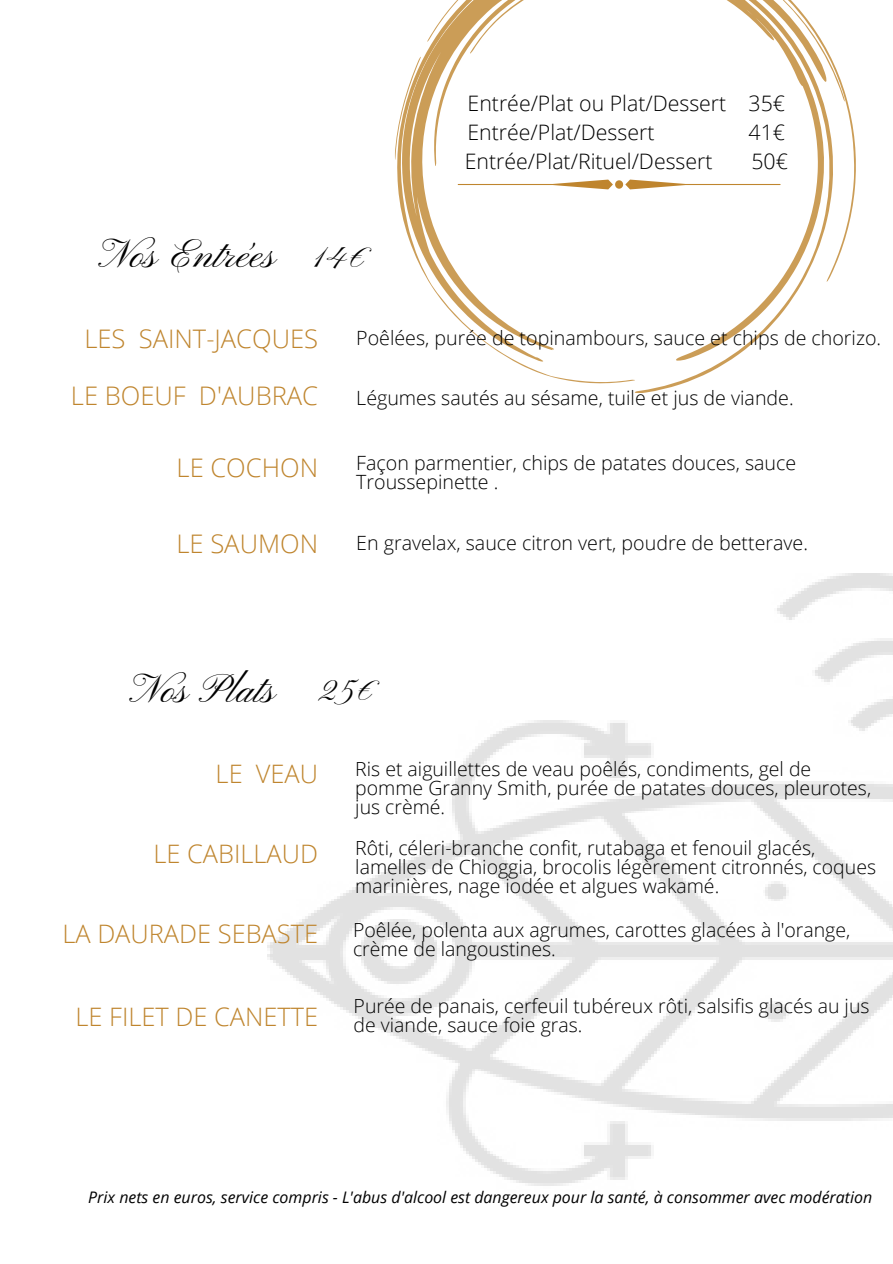
<style>
.page{position:relative;width:893px;height:1264px;background:#fff}
.page>*{position:absolute;margin:0;border:0;box-sizing:border-box;transform-origin:0 0}
.t1{font:40.8px "Pinyon Script";color:#000}
.t2{font:28.8px "Pinyon Script";color:#000}
.t3{font:300 25.5px "Open Sans";color:#bf852e}
.t4{font:300 21.3px/29.2px "Open Sans";color:#000}
.t5{font:300 19.65px/19px "Open Sans";color:#000}
.t6{font:300 19.5px/19px "Open Sans";color:#000}
.t7{font:italic 15.9px "Open Sans";color:#000}
</style>
<div class="page">
<svg style="left:719px;top:305px;width:69px;height:62px"></svg>
<svg style="left:760px;top:90px;width:96px;height:215px"></svg>
<svg style="left:727px;top:0;width:117px;height:123px"></svg>
<svg style="left:394px;top:0;width:325px;height:393px"></svg>
<svg style="left:457px;top:179px;width:323px;height:10px"></svg>
<img style="left:267px;top:573px;width:625px;height:613px">
<p class="t4" style="left:467px;top:88px;width:319px">Entrée/Plat ou Plat/Dessert 35€<br>Entrée/Plat/Dessert</p>
<p class="t4" style="left:748px;top:117px;width:38px">41€</p>
<h1 class="t1" style="left:103px;top:232px;width:175px">Nos Entrées</h1>
<h2 class="t2" style="left:312px;top:242px;width:57px">14€</h2>
<p class="t4" style="left:464px;top:146px;width:249px">Entrée/Plat/Rituel/Dessert</p>
<p class="t4" style="left:751px;top:146px;width:38px">50€</p>
<h3 class="t3" style="left:84px;top:321px;width:235px">LES SAINT-JACQUES</h3>
<p class="t5" style="left:356px;top:328px;width:526px">Poêlées, purée de topinambours, sauce et chips de chorizo.</p>
<h3 class="t3" style="left:71px;top:378px;width:249px">LE BOEUF D'AUBRAC</h3>
<p class="t5" style="left:356px;top:388px;width:439px">Légumes sautés au sésame, tuile et jus de viande.</p>
<h3 class="t3" style="left:176px;top:449px;width:143px">LE COCHON</h3>
<p class="t5" style="left:356px;top:452px;width:441px">Façon parmentier, chips de patates douces, sauce<br>Troussepinette .</p>
<h3 class="t3" style="left:176px;top:526px;width:143px">LE SAUMON</h3>
<p class="t5" style="left:356px;top:532px;width:453px">En gravelax, sauce citron vert, poudre de betterave.</p>
<h1 class="t1" style="left:134px;top:666px;width:144px">Nos Plats</h1>
<h2 class="t2" style="left:318px;top:675px;width:58px">25€</h2>
<h3 class="t3" style="left:215px;top:755px;width:104px">LE VEAU</h3>
<p class="t6" style="left:355px;top:759px;width:517px">Ris et aiguillettes de veau poêlés, condiments, gel de pomme Granny Smith, purée de patates douces, pleurotes, jus crèmé.</p>
<h3 class="t3" style="left:153px;top:835px;width:166px">LE CABILLAUD</h3>
<p class="t6" style="left:355px;top:838px;width:522px">Rôti, céleri-branche confit, rutabaga et fenouil glacés, lamelles de Chioggia, brocolis légèrement citronnés, coques marinières, nage iodée et algues wakamé.</p>
<h3 class="t3" style="left:62px;top:916px;width:257px">LA DAURADE SEBASTE</h3>
<p class="t6" style="left:353px;top:920px;width:498px">Poêlée, polenta aux agrumes, carottes glacées à l'orange, crème de langoustines.</p>
<h3 class="t3" style="left:76px;top:998px;width:244px">LE FILET DE CANETTE</h3>
<p class="t6" style="left:353px;top:995px;width:517px">Purée de panais, cerfeuil tubéreux rôti, salsifis glacés au jus de viande, sauce foie gras.</p>
<p class="t7" style="left:88px;top:1186px;width:785px">Prix nets en euros, service compris - L'abus d'alcool est dangereux pour la santé, à consommer avec modération</p>
</div>
